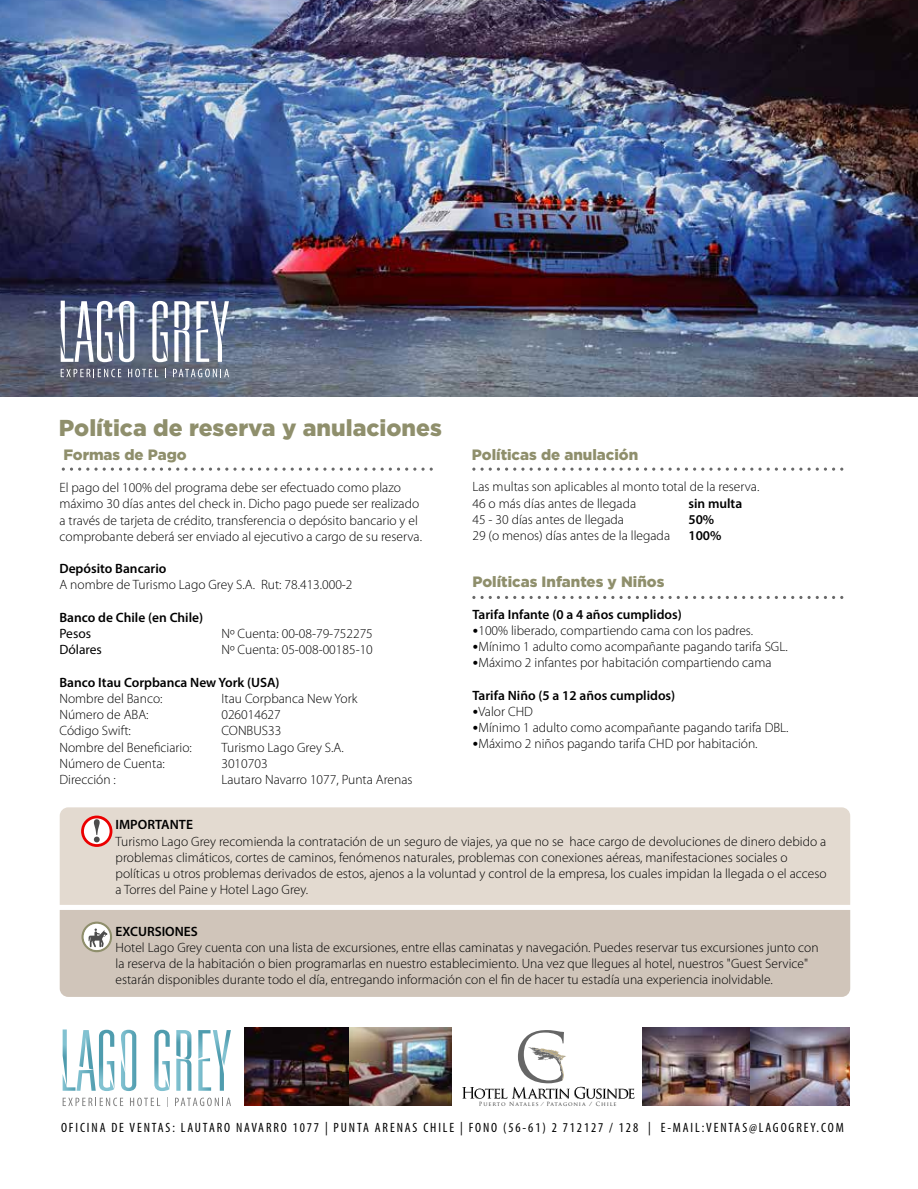
<style>
.page{position:relative;width:918px;height:1189px;background:#fff}
.page>*{position:absolute;margin:0;border:0;box-sizing:border-box;transform-origin:0 0}
.t1{font:900 22.95px "Gotham";color:#8f8f6c}
.t2{font:900 15px "Gotham";color:#8f8f6c}
.t3{font:300 13.5px/16.2px "Myriad Pro";color:#000}
.t4{font:600 13.5px "Myriad Pro";color:#000}
.t5{font:condensed 13.5px "Myriad Pro";letter-spacing:.14em;color:#000}
.t6{font:13.5px "Myriad Pro";color:#000}
.t7{font:5.7px "Trajan Pro";letter-spacing:.155em;color:#333}
.s1{font-family:"Gotham";font-weight:900;font-size:12px}
</style>
<div class="page">
<div style="left:60px;top:910px;width:790px;height:86px;background:#d0c5ba"></div>
<div style="left:60px;top:807px;width:790px;height:97px;background:#e3dad0"></div>
<svg style="left:62px;top:467px;width:371px;height:3px"></svg>
<svg style="left:472px;top:467px;width:191px;height:3px"></svg>
<svg style="left:669px;top:467px;width:174px;height:3px"></svg>
<svg style="left:472px;top:596px;width:191px;height:3px"></svg>
<svg style="left:669px;top:596px;width:174px;height:3px"></svg>
<svg style="left:63px;top:1029px;width:168px;height:77px"></svg>
<img style="left:245px;top:1027px;width:206px;height:78px">
<svg style="left:83px;top:817px;width:28px;height:28px"></svg>
<div style="left:81px;top:815px;width:31px;height:32px;border:3px solid #eb0000;border-radius:50%"></div>
<svg style="left:94px;top:819px;width:6px;height:23px"></svg>
<svg style="left:81px;top:921px;width:31px;height:31px"></svg>
<img style="left:0;top:0;width:918px;height:396px">
<img style="left:642px;top:1027px;width:108px;height:78px">
<img style="left:750px;top:1027px;width:100px;height:78px">
<svg style="left:462px;top:1030px;width:172px;height:69px"></svg>
<svg style="left:196px;top:301px;width:33px;height:61px"></svg>
<svg style="left:119px;top:301px;width:15px;height:61px"></svg>
<svg style="left:152px;top:301px;width:16px;height:61px"></svg>
<svg style="left:174px;top:301px;width:15px;height:61px"></svg>
<svg style="left:61px;top:301px;width:51px;height:61px"></svg>
<svg style="left:61px;top:369px;width:60px;height:8px"></svg>
<svg style="left:128px;top:369px;width:30px;height:8px"></svg>
<svg style="left:173px;top:369px;width:56px;height:8px"></svg>
<h1 class="t1" style="left:59px;top:414px;width:385px">Política de reserva y anulaciones</h1>
<p class="t2" style="left:63px;top:445px;width:125px">Formas de Pago</p>
<p class="t3" style="left:59px;top:479px;width:364px">El pago del 100% del programa debe ser efectuado como plazo máximo 30 días antes del check in. Dicho pago puede ser realizado a través de tarjeta de crédito, transferencia o depósito bancario y el comprobante deberá ser enviado al ejecutivo a cargo de su reserva.</p>
<p class="t4" style="left:59px;top:560px;width:109px">Depósito Bancario</p>
<p class="t3" style="left:59px;top:576px;width:295px">A nombre de Turismo Lago Grey S.A. Rut: 78.413.000-2</p>
<p class="t4" style="left:59px;top:608px;width:145px">Banco de Chile (en Chile)</p>
<p class="t6" style="left:59px;top:625px;width:33px">Pesos</p>
<p class="t3" style="left:221px;top:625px;width:153px">Nº Cuenta: 00-08-79-752275</p>
<p class="t6" style="left:59px;top:641px;width:44px">Dólares</p>
<p class="t3" style="left:221px;top:641px;width:153px">Nº Cuenta: 05-008-00185-10</p>
<p class="t4" style="left:59px;top:673px;width:222px">Banco Itau Corpbanca New York (USA)</p>
<p class="t3" style="left:59px;top:690px;width:105px">Nombre del Banco:</p>
<p class="t3" style="left:221px;top:690px;width:138px">Itau Corpbanca New York</p>
<p class="t3" style="left:59px;top:706px;width:91px">Número de ABA:</p>
<p class="t3" style="left:221px;top:706px;width:61px">026014627</p>
<p class="t3" style="left:59px;top:722px;width:73px">Código Swift:</p>
<p class="t3" style="left:221px;top:722px;width:61px">CONBUS33</p>
<p class="t3" style="left:59px;top:738px;width:134px">Nombre del Beneficiario:</p>
<p class="t3" style="left:221px;top:738px;width:124px">Turismo Lago Grey S.A.</p>
<p class="t3" style="left:59px;top:755px;width:107px">Número de Cuenta:</p>
<p class="t3" style="left:221px;top:755px;width:48px">3010703</p>
<p class="t3" style="left:59px;top:771px;width:58px">Dirección :</p>
<p class="t3" style="left:221px;top:771px;width:193px">Lautaro Navarro 1077, Punta Arenas</p>
<p class="t2" style="left:472px;top:445px;width:168px">Políticas de anulación</p>
<p class="t3" style="left:472px;top:478px;width:288px">Las multas son aplicables al monto total de la reserva.<br>46 o más días antes de llegada</p>
<p class="t4" style="left:688px;top:494px;width:55px">sin multa</p>
<p class="t3" style="left:472px;top:511px;width:153px">45 - 30 días antes de llegada</p>
<p class="t4" style="left:688px;top:510px;width:27px">50%</p>
<p class="t3" style="left:472px;top:527px;width:199px">29 (o menos) días antes de la llegada</p>
<p class="t4" style="left:688px;top:527px;width:35px">100%</p>
<p class="t2" style="left:472px;top:573px;width:193px">Políticas Infantes y Niños</p>
<p class="t4" style="left:472px;top:605px;width:211px">Tarifa Infante (0 a 4 años cumplidos)</p>
<p class="t3" style="left:472px;top:622px;width:282px"><span class="s1">•</span>100% liberado, compartiendo cama con los padres.</p>
<p class="t3" style="left:472px;top:638px;width:317px"><span class="s1">•</span>Mínimo 1 adulto como acompañante pagando tarifa SGL.</p>
<p class="t3" style="left:472px;top:654px;width:301px"><span class="s1">•</span>Máximo 2 infantes por habitación compartiendo cama</p>
<p class="t4" style="left:472px;top:686px;width:204px">Tarifa Niño (5 a 12 años cumplidos)</p>
<p class="t3" style="left:472px;top:703px;width:62px"><span class="s1">•</span>Valor CHD</p>
<p class="t3" style="left:472px;top:719px;width:318px"><span class="s1">•</span>Mínimo 1 adulto como acompañante pagando tarifa DBL.</p>
<p class="t3" style="left:472px;top:735px;width:287px"><span class="s1">•</span>Máximo 2 niños pagando tarifa CHD por habitación.</p>
<p class="t4" style="left:116px;top:816px;width:79px">IMPORTANTE</p>
<p class="t3" style="left:116px;top:832px;width:713px">Turismo Lago Grey recomienda la contratación de un seguro de viajes, ya que no se hace cargo de devoluciones de dinero debido a problemas climáticos, cortes de caminos, fenómenos naturales, problemas con conexiones aéreas, manifestaciones sociales o políticas u otros problemas derivados de estos, ajenos a la voluntad y control de la empresa, los cuales impidan la llegada o el acceso a Torres del Paine y Hotel Lago Grey.</p>
<p class="t4" style="left:116px;top:922px;width:84px">EXCURSIONES</p>
<p class="t3" style="left:116px;top:939px;width:705px">Hotel Lago Grey cuenta con una lista de excursiones, entre ellas caminatas y navegación. Puedes reservar tus excursiones junto con la reserva de la habitación o bien programarlas en nuestro establecimiento. Una vez que llegues al hotel, nuestros "Guest Service" estarán disponibles durante todo el día, entregando información con el fin de hacer tu estadía una experiencia inolvidable.</p>
<p class="t7" style="left:479px;top:1100px;width:139px">Puerto Natales ⁄ Patagonia / Chile</p>
<p class="t5" style="left:61px;top:1120px;width:784px">OFICINA DE VENTAS: LAUTARO NAVARRO 1077 | PUNTA ARENAS CHILE | FONO (56-61) 2 712127 / 128 | E-MAIL:VENTAS@LAGOGREY.COM</p>
</div>
